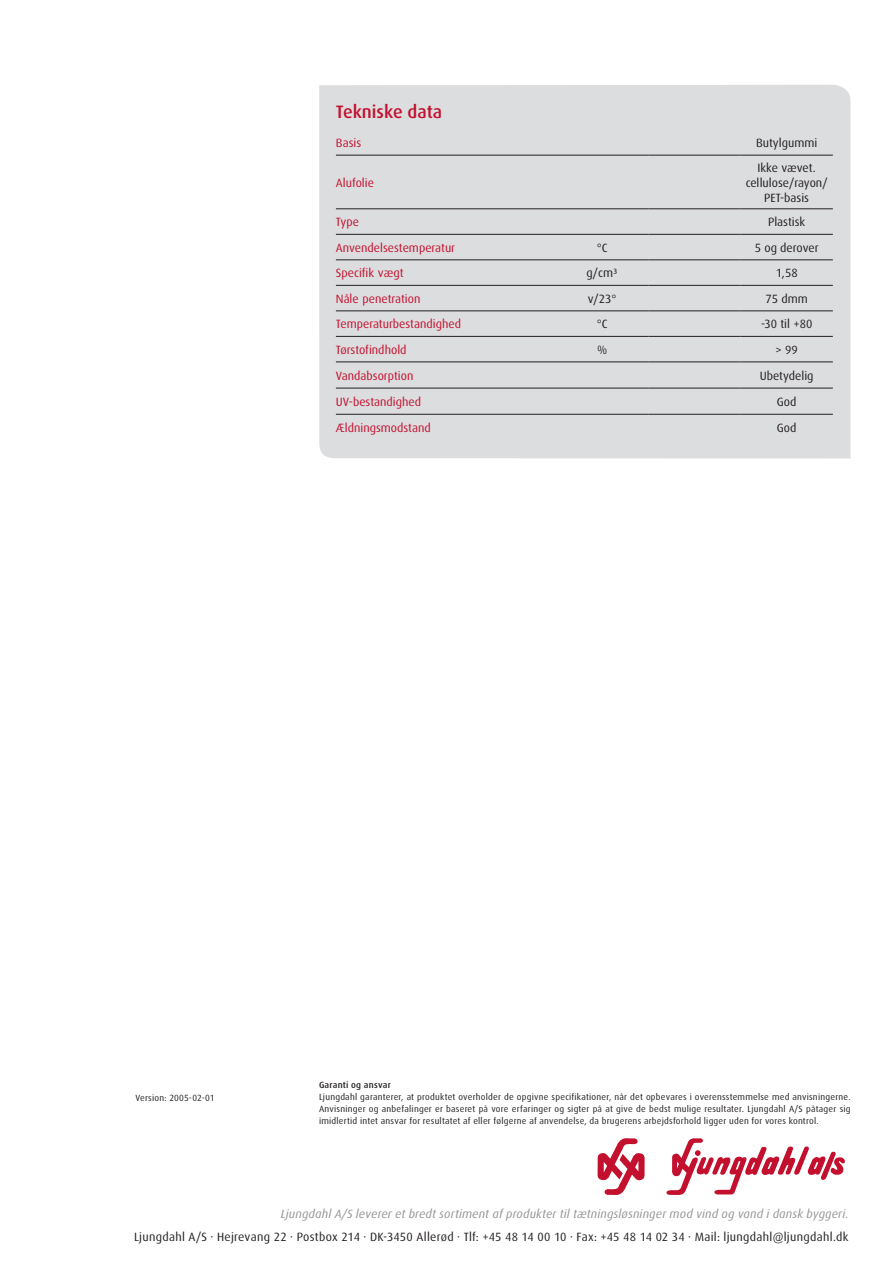
<style>
.page{position:relative;width:893px;height:1263px;background:#fff}
.page>*{position:absolute;margin:0;border:0;box-sizing:border-box;transform-origin:0 0}
.t1{font:500 18px "Dax Pro";color:#c3102e}
.Tabel_tekst_1{font:12px "Dax Pro";color:#c3102e}
.Tabel_tekst_1-2{font:12px/15px "Dax Pro";color:#231f20;text-align:center}
.Tabel_tekst_1-3{font:12px "Dax Pro";letter-spacing:.025em;color:#231f20}
.t2{font:italic 12px "Dax Pro";letter-spacing:.015em;color:#939598}
.Tabel_tekst_1-4{font:9px/12px "Dax Pro";letter-spacing:.025em;color:#231f20;text-align:justify}
.Tabel_tekst_1-5{font:500 9px "Dax Pro";letter-spacing:.025em;color:#231f20}
</style>
<div class="page">
<div style="left:319px;top:85px;width:531px;height:373px;background:#dcdddf"></div>
<hr style="left:336px;top:155px;width:220px;height:1px;background:#231f20">
<hr style="left:556px;top:155px;width:92px;height:1px;background:#231f20">
<hr style="left:648px;top:155px;width:92px;height:1px;background:#231f20">
<hr style="left:740px;top:155px;width:93px;height:1px;background:#231f20">
<hr style="left:336px;top:209px;width:220px;height:1px;background:#231f20">
<hr style="left:556px;top:209px;width:92px;height:1px;background:#231f20">
<hr style="left:648px;top:209px;width:92px;height:1px;background:#231f20">
<hr style="left:740px;top:209px;width:93px;height:1px;background:#231f20">
<hr style="left:336px;top:234px;width:220px;height:1px;background:#231f20">
<hr style="left:556px;top:234px;width:92px;height:1px;background:#231f20">
<hr style="left:648px;top:234px;width:92px;height:1px;background:#231f20">
<hr style="left:740px;top:234px;width:93px;height:1px;background:#231f20">
<hr style="left:336px;top:260px;width:220px;height:1px;background:#231f20">
<hr style="left:556px;top:260px;width:92px;height:1px;background:#231f20">
<hr style="left:648px;top:260px;width:92px;height:1px;background:#231f20">
<hr style="left:740px;top:260px;width:93px;height:1px;background:#231f20">
<hr style="left:336px;top:285px;width:220px;height:1px;background:#231f20">
<hr style="left:556px;top:285px;width:92px;height:1px;background:#231f20">
<hr style="left:648px;top:285px;width:92px;height:1px;background:#231f20">
<hr style="left:740px;top:285px;width:93px;height:1px;background:#231f20">
<hr style="left:336px;top:311px;width:220px;height:1px;background:#231f20">
<hr style="left:556px;top:311px;width:92px;height:1px;background:#231f20">
<hr style="left:648px;top:311px;width:92px;height:1px;background:#231f20">
<hr style="left:740px;top:311px;width:93px;height:1px;background:#231f20">
<hr style="left:336px;top:336px;width:220px;height:1px;background:#231f20">
<hr style="left:556px;top:336px;width:92px;height:1px;background:#231f20">
<hr style="left:648px;top:336px;width:92px;height:1px;background:#231f20">
<hr style="left:740px;top:336px;width:93px;height:1px;background:#231f20">
<hr style="left:336px;top:362px;width:220px;height:1px;background:#231f20">
<hr style="left:556px;top:362px;width:92px;height:1px;background:#231f20">
<hr style="left:648px;top:362px;width:92px;height:1px;background:#231f20">
<hr style="left:740px;top:362px;width:93px;height:1px;background:#231f20">
<hr style="left:336px;top:388px;width:220px;height:1px;background:#231f20">
<hr style="left:556px;top:388px;width:92px;height:1px;background:#231f20">
<hr style="left:648px;top:388px;width:92px;height:1px;background:#231f20">
<hr style="left:740px;top:388px;width:93px;height:1px;background:#231f20">
<hr style="left:336px;top:414px;width:220px;height:1px;background:#231f20">
<hr style="left:556px;top:414px;width:92px;height:1px;background:#231f20">
<hr style="left:648px;top:414px;width:92px;height:1px;background:#231f20">
<hr style="left:740px;top:414px;width:93px;height:1px;background:#231f20">
<svg style="left:666px;top:1138px;width:179px;height:57px"></svg>
<svg style="left:598px;top:1138px;width:47px;height:57px"></svg>
<p class="t1" style="left:336px;top:100px;width:108px">Tekniske data</p>
<p class="Tabel_tekst_1" style="left:336px;top:135px;width:27px">Basis</p>
<p class="Tabel_tekst_1-2" style="left:756px;top:135px;width:63px">Butylgummi</p>
<p class="Tabel_tekst_1" style="left:336px;top:175px;width:40px">Alufolie</p>
<p class="Tabel_tekst_1-2" style="left:746px;top:160px;width:83px">Ikke vævet. cellulose/rayon/<br>PET-basis</p>
<p class="Tabel_tekst_1" style="left:336px;top:214px;width:25px">Type</p>
<p class="Tabel_tekst_1-2" style="left:768px;top:214px;width:39px">Plastisk</p>
<p class="Tabel_tekst_1" style="left:336px;top:240px;width:121px">Anvendelsestemperatur</p>
<p class="Tabel_tekst_1-2" style="left:597px;top:240px;width:12px">°C</p>
<p class="Tabel_tekst_1-2" style="left:755px;top:240px;width:65px">5 og derover</p>
<p class="Tabel_tekst_1" style="left:336px;top:265px;width:69px">Specifik vægt</p>
<p class="Tabel_tekst_1-2" style="left:587px;top:265px;width:33px">g/cm³</p>
<p class="Tabel_tekst_1-2" style="left:776px;top:265px;width:24px">1,58</p>
<p class="Tabel_tekst_1" style="left:336px;top:291px;width:86px">Nåle penetration</p>
<p class="Tabel_tekst_1-2" style="left:588px;top:291px;width:30px">v/23°</p>
<p class="Tabel_tekst_1-2" style="left:765px;top:291px;width:44px">75 dmm</p>
<p class="Tabel_tekst_1" style="left:336px;top:316px;width:127px">Temperaturbestandighed</p>
<p class="Tabel_tekst_1-2" style="left:597px;top:316px;width:12px">°C</p>
<p class="Tabel_tekst_1-2" style="left:761px;top:316px;width:53px">-30 til +80</p>
<p class="Tabel_tekst_1" style="left:336px;top:342px;width:72px">Tørstofindhold</p>
<p class="Tabel_tekst_1-2" style="left:597px;top:342px;width:12px">%</p>
<p class="Tabel_tekst_1-2" style="left:775px;top:342px;width:24px">&gt; 99</p>
<p class="Tabel_tekst_1" style="left:336px;top:368px;width:79px">Vandabsorption</p>
<p class="Tabel_tekst_1-2" style="left:760px;top:368px;width:55px">Ubetydelig</p>
<p class="Tabel_tekst_1" style="left:336px;top:394px;width:87px">UV-bestandighed</p>
<p class="Tabel_tekst_1-2" style="left:777px;top:394px;width:21px">God</p>
<p class="Tabel_tekst_1" style="left:336px;top:420px;width:96px">Ældningsmodstand</p>
<p class="Tabel_tekst_1-2" style="left:777px;top:420px;width:21px">God</p>
<p class="Tabel_tekst_1-4" style="left:136px;top:1091px;width:81px">Version: 2005-02-01</p>
<p class="Tabel_tekst_1-5" style="left:319px;top:1079px;width:73px">Garanti og ansvar</p>
<p class="Tabel_tekst_1-4" style="left:319px;top:1091px;width:533px">Ljungdahl garanterer, at produktet overholder de opgivne specifikationer, når det opbevares i overensstemmelse med anvisningerne.<br>Anvisninger og anbefalinger er baseret på vore erfaringer og sigter på at give de bedst mulige resultater. Ljungdahl A/S påtager sig imidlertid intet ansvar for resultatet af eller følgerne af anvendelse, da brugerens arbejdsforhold ligger uden for vores kontrol.</p>
<p class="t2" style="left:281px;top:1207px;width:569px">Ljungdahl A/S leverer et bredt sortiment af produkter til tætningsløsninger mod vind og vand i dansk byggeri.</p>
<p class="Tabel_tekst_1-3" style="left:134px;top:1229px;width:716px">Ljungdahl A/S · Hejrevang 22 · Postbox 214 · DK-3450 Allerød · Tlf: +45 48 14 00 10 · Fax: +45 48 14 02 34 · Mail: ljungdahl@ljungdahl.dk</p>
</div>
